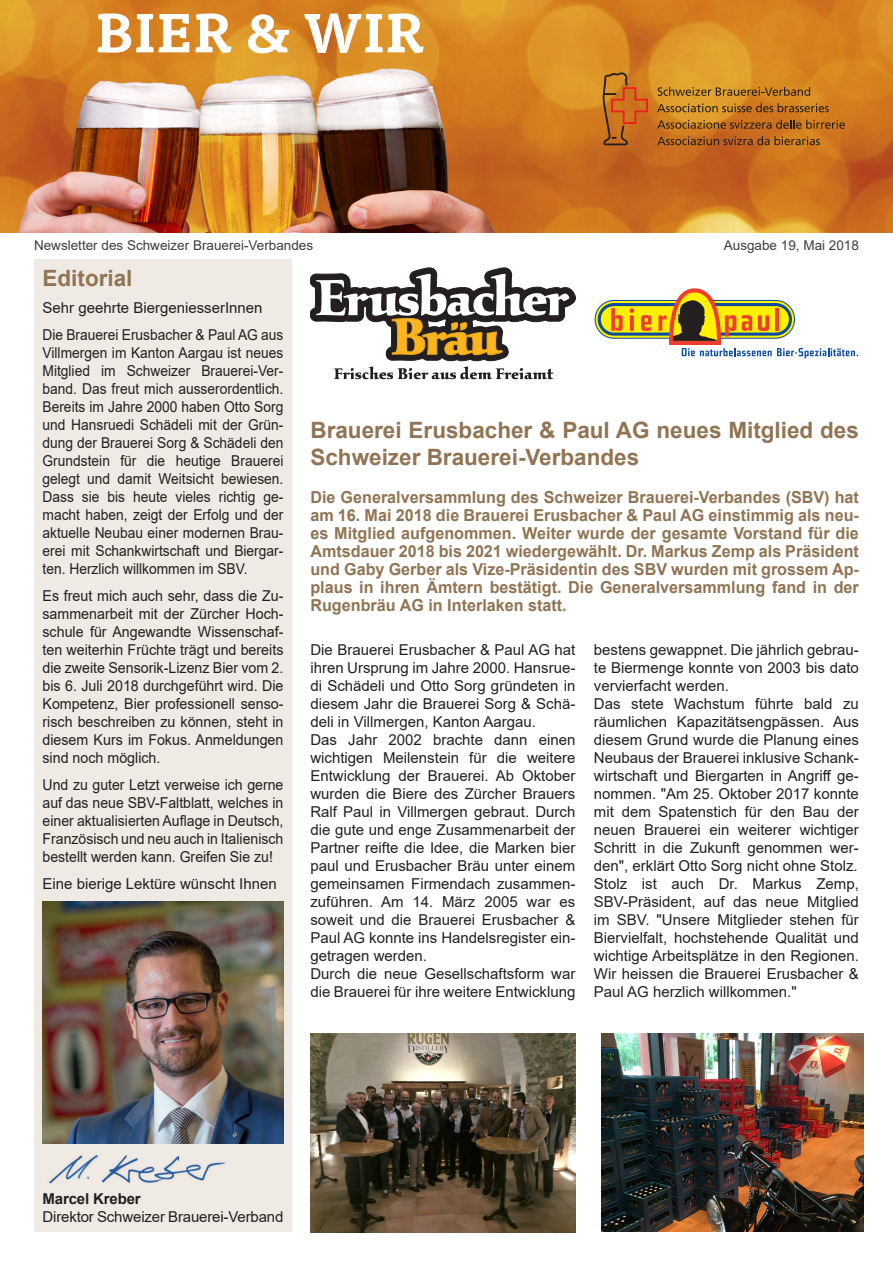
<style>
.page{position:relative;width:893px;height:1263px;background:#fff}
.page>*{position:absolute;margin:0;border:0;box-sizing:border-box;transform-origin:0 0}
.t1{font:700 54px "Tisa Pro";color:#fff}
.Textrahmen_klein{font:700 22.5px/27px "Arial";color:#907453}
.Textrahmen_klein-2{font:700 16.5px/18px "Arial";color:#907453;text-align:justify}
.Text_schwarz{font:15px/18px "Arial";color:#231f20;text-align:justify}
.Text_schwarz-2{font:15px/18px "Arial";color:#231f20;text-align:justify;scale:.92 1}
.Text_schwarz-3{font:15px/18px "Arial";color:#231f20;text-align:justify;scale:.95 1}
.Text_schwarz-4{font:15px/18px "Arial";color:#231f20;text-align:justify;scale:.94 1}
.t2{font:700 15px "Arial";letter-spacing:-.01em;color:#231f20}
.Texttitel{font:13.5px "Arial";color:#3e3e3f}
</style>
<div class="page">
<div style="left:34px;top:259px;width:258px;height:972px;background:#f0eae5"></div>
<img style="left:0;top:0;width:893px;height:232px">
<svg style="left:657px;top:136px;width:163px;height:9px"></svg>
<svg style="left:657px;top:120px;width:188px;height:9px;background:#a0611f"></svg>
<svg style="left:657px;top:103px;width:172px;height:9px;background:#a96f23"></svg>
<svg style="left:658px;top:87px;width:152px;height:9px"></svg>
<svg style="left:602px;top:71px;width:46px;height:74px;background:#c16a1f"></svg>
<img style="left:49px;top:1154px;width:177px;height:30px">
<img style="left:43px;top:901px;width:240px;height:242px">
<svg style="left:310px;top:268px;width:265px;height:111px"></svg>
<svg style="left:594px;top:288px;width:264px;height:70px"></svg>
<img style="left:310px;top:1033px;width:265px;height:199px">
<img style="left:601px;top:1033px;width:262px;height:199px">
<p class="t1" style="left:95px;top:-11px;width:332px">BIER &amp; WIR</p>
<p class="Texttitel" style="left:34px;top:236px;width:281px">Newsletter des Schweizer Brauerei-Verbandes</p>
<p class="Texttitel" style="left:724px;top:236px;width:137px">Ausgabe 19, Mai 2018</p>
<p class="Textrahmen_klein" style="left:43px;top:265px;width:92px">Editorial</p>
<p class="Text_schwarz" style="left:43px;top:299px;width:222px">Sehr geehrte BiergeniesserInnen</p>
<p class="Text_schwarz-2" style="left:43px;top:326px;width:263px">Die Brauerei Erusbacher &amp; Paul AG aus Villmergen im Kanton Aargau ist neues Mitglied im Schweizer Brauerei-Ver&shy;band. Das freut mich ausserordentlich.<br>Bereits im Jahre 2000 haben Otto Sorg und Hansruedi Schädeli mit der Grün&shy;dung der Brauerei Sorg &amp; Schädeli den Grundstein für die heutige Brauerei gelegt und damit Weitsicht bewiesen.<br>Dass sie bis heute vieles richtig ge&shy;macht haben, zeigt der Erfolg und der aktuelle Neubau einer modernen Brau&shy;erei mit Schankwirtschaft und Biergar&shy;ten. Herzlich willkommen im SBV.</p>
<p class="Text_schwarz-3" style="left:43px;top:587px;width:255px">Es freut mich auch sehr, dass die Zu&shy;sammenarbeit mit der Zürcher Hoch&shy;schule für Angewandte Wissenschaf&shy;ten weiterhin Früchte trägt und bereits die zweite Sensorik-Lizenz Bier vom 2. bis 6. Juli 2018 durchgeführt wird. Die Kompetenz, Bier professionell senso&shy;risch beschreiben zu können, steht in diesem Kurs im Fokus. Anmeldungen sind noch möglich.</p>
<p class="Text_schwarz-4" style="left:43px;top:776px;width:258px">Und zu guter Letzt verweise ich gerne auf das neue SBV-Faltblatt, welches in einer aktualisierten Auflage in Deutsch, Französisch und neu auch in Italienisch bestellt werden kann. Greifen Sie zu!</p>
<p class="Text_schwarz" style="left:43px;top:875px;width:236px">Eine bierige Lektüre wünscht Ihnen</p>
<p class="Textrahmen_klein" style="left:310px;top:417px;width:550px">Brauerei Erusbacher &amp; Paul AG neues Mitglied des<br>Schweizer Brauerei-Verbandes</p>
<p class="Textrahmen_klein-2" style="left:310px;top:489px;width:550px">Die Generalversammlung des Schweizer Brauerei-Verbandes (SBV) hat am 16. Mai 2018 die Brauerei Erusbacher &amp; Paul AG einstimmig als neu&shy;es Mitglied aufgenommen. Weiter wurde der gesamte Vorstand für die Amtsdauer 2018 bis 2021 wiedergewählt. Dr. Markus Zemp als Präsident und Gaby Gerber als Vize-Präsidentin des SBV wurden mit grossem Ap&shy;plaus in ihren Ämtern bestätigt. Die Generalversammlung fand in der Rugenbräu AG in Interlaken statt.</p>
<p class="Text_schwarz" style="left:310px;top:641px;width:267px">Die Brauerei Erusbacher &amp; Paul AG hat ihren Ursprung im Jahre 2000. Hansrue&shy;di Schädeli und Otto Sorg gründeten in diesem Jahr die Brauerei Sorg &amp; Schä&shy;deli in Villmergen, Kanton Aargau.</p>
<p class="Text_schwarz" style="left:310px;top:731px;width:267px">Das Jahr 2002 brachte dann einen wichtigen Meilenstein für die weitere Entwicklung der Brauerei. Ab Oktober wurden die Biere des Zürcher Brauers Ralf Paul in Villmergen gebraut. Durch die gute und enge Zusammenarbeit der Partner reifte die Idee, die Marken bier paul und Erusbacher Bräu unter einem gemeinsamen Firmendach zusammen&shy;zuführen. Am 14. März 2005 war es soweit und die Brauerei Erusbacher &amp; Paul AG konnte ins Handelsregister ein&shy;getragen werden.</p>
<p class="Text_schwarz" style="left:310px;top:965px;width:267px">Durch die neue Gesellschaftsform war die Brauerei für ihre weitere Entwicklung</p>
<p class="Text_schwarz" style="left:594px;top:641px;width:267px">bestens gewappnet. Die jährlich gebrau&shy;te Biermenge konnte von 2003 bis dato vervierfacht werden.</p>
<p class="Text_schwarz" style="left:594px;top:695px;width:267px">Das stete Wachstum führte bald zu räumlichen Kapazitätsengpässen. Aus diesem Grund wurde die Planung eines Neubaus der Brauerei inklusive Schank&shy;wirtschaft und Biergarten in Angriff ge&shy;nommen. "Am 25. Oktober 2017 konnte mit dem Spatenstich für den Bau der neuen Brauerei ein weiterer wichtiger Schritt in die Zukunft genommen wer&shy;den", erklärt Otto Sorg nicht ohne Stolz.</p>
<p class="Text_schwarz" style="left:594px;top:875px;width:267px">Stolz ist auch Dr. Markus Zemp, SBV-Präsident, auf das neue Mitglied im SBV. "Unsere Mitglieder stehen für Biervielfalt, hochstehende Qualität und wichtige Arbeitsplätze in den Regionen.<br>Wir heissen die Brauerei Erusbacher &amp; Paul AG herzlich willkommen."</p>
<p class="t2" style="left:43px;top:1188px;width:100px">Marcel Kreber</p>
<p class="Text_schwarz" style="left:43px;top:1208px;width:242px">Direktor Schweizer Brauerei-Verband</p>
</div>
